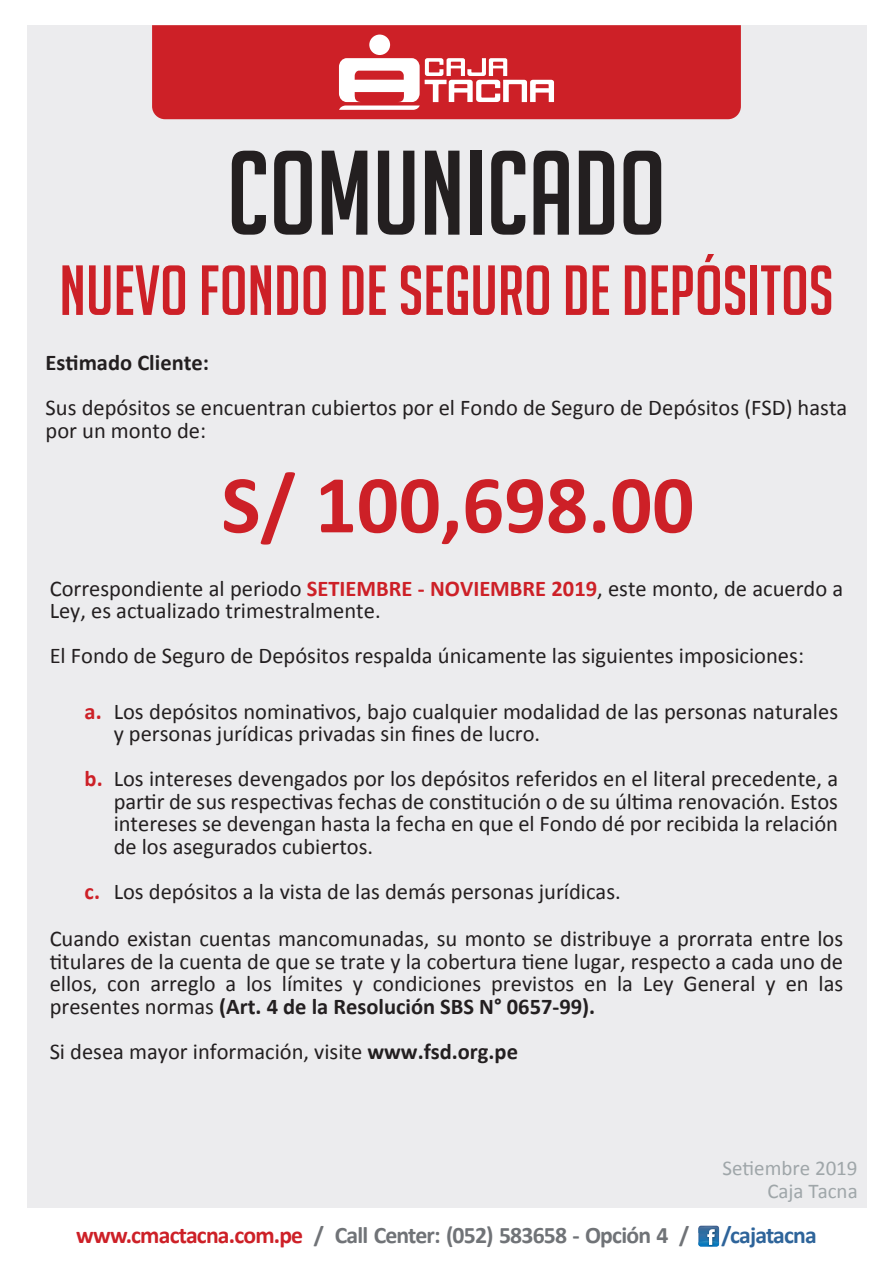
<style>
.page{position:relative;width:893px;height:1263px;background:#fff}
.page>*{position:absolute;margin:0;border:0;box-sizing:border-box;transform-origin:0 0}
.t1{font:117px "Big Noodle Titling";color:#231f20}
.t2{font:700 82.8px "Calibri";color:#cd2027}
.t3{font:69px "Big Noodle Titling";color:#cd2027}
.t4{font:700 23.7px "Calibri";letter-spacing:-.035em;color:#707377}
.t5{font:700 23.7px "Calibri";letter-spacing:-.035em;color:#2e649a}
.t6{font:22.5px/22.5px "Calibri";color:#231f20}
.t7{font:700 22.5px "Calibri";color:#231f20}
.t8{font:700 22.5px "Calibri";color:#cd2027}
.t9{font:21px/22.5px "Calibri";color:#9fa6a9;text-align:right}
.s1{font-weight:700;color:#cd2027}
.s2{font-weight:700}
.s3{color:#cd2027}
</style>
<div class="page">
<div style="left:27px;top:25px;width:839px;height:1183px;background:#ececee"></div>
<div style="left:152px;top:25px;width:589px;height:94px;background:#cd2027"></div>
<svg style="left:339px;top:35px;width:215px;height:75px;background:#de6c70"></svg>
<img style="left:705px;top:1246px;width:13px;height:1px">
<svg style="left:698px;top:1226px;width:21px;height:20px"></svg>
<h1 class="t1" style="left:227px;top:130px;width:440px">COMUNICADO</h1>
<h3 class="t3" style="left:59px;top:253px;width:776px">NUEVO FONDO DE SEGURO DE DEPÓSITOS</h3>
<p class="t7" style="left:46px;top:348px;width:165px">Estimado Cliente:</p>
<p class="t6" style="left:46px;top:396px;width:803px">Sus depósitos se encuentran cubiertos por el Fondo de Seguro de Depósitos (FSD) hasta por un monto de:</p>
<h2 class="t2" style="left:221px;top:452px;width:474px">S/ 100,698.00</h2>
<p class="t6" style="left:50px;top:577px;width:795px">Correspondiente al periodo <span class="s1">SETIEMBRE - NOVIEMBRE 2019</span>, este monto, de acuerdo a<br>Ley, es actualizado trimestralmente.</p>
<p class="t6" style="left:50px;top:644px;width:756px">El Fondo de Seguro de Depósitos respalda únicamente las siguientes imposiciones:</p>
<p class="t8" style="left:85px;top:697px;width:19px">a.</p>
<p class="t8" style="left:85px;top:764px;width:20px">b.</p>
<p class="t8" style="left:85px;top:877px;width:17px">c.</p>
<p class="t6" style="left:114px;top:700px;width:726px">Los depósitos nominativos, bajo cualquier modalidad de las personas naturales y personas jurídicas privadas sin fines de lucro.</p>
<p class="t6" style="left:114px;top:767px;width:726px;text-align:justify">Los intereses devengados por los depósitos referidos en el literal precedente, a partir de sus respectivas fechas de constitución o de su última renovación. Estos intereses se devengan hasta la fecha en que el Fondo dé por recibida la relación de los asegurados cubiertos.</p>
<p class="t6" style="left:114px;top:880px;width:509px">Los depósitos a la vista de las demás personas jurídicas.</p>
<p class="t6" style="left:50px;top:927px;width:795px;text-align:justify">Cuando existan cuentas mancomunadas, su monto se distribuye a prorrata entre los titulares de la cuenta de que se trate y la cobertura tiene lugar, respecto a cada uno de ellos, con arreglo a los límites y condiciones previstos en la Ley General y en las presentes normas <span class="s2">(Art. 4 de la Resolución SBS N° 0657-99).</span></p>
<p class="t6" style="left:50px;top:1040px;width:470px">Si desea mayor información, visite <span class="s2">www.fsd.org.pe</span></p>
<p class="t9" style="left:722px;top:1157px;width:137px">Setiembre 2019<br>Caja Tacna</p>
<p class="t4" style="left:76px;top:1220px;width:615px"><span class="s3">www.cmactacna.com.pe</span> / Call Center: (052) 583658 - Opción 4 /</p>
<p class="t5" style="left:721px;top:1220px;width:97px">/cajatacna</p>
</div>
